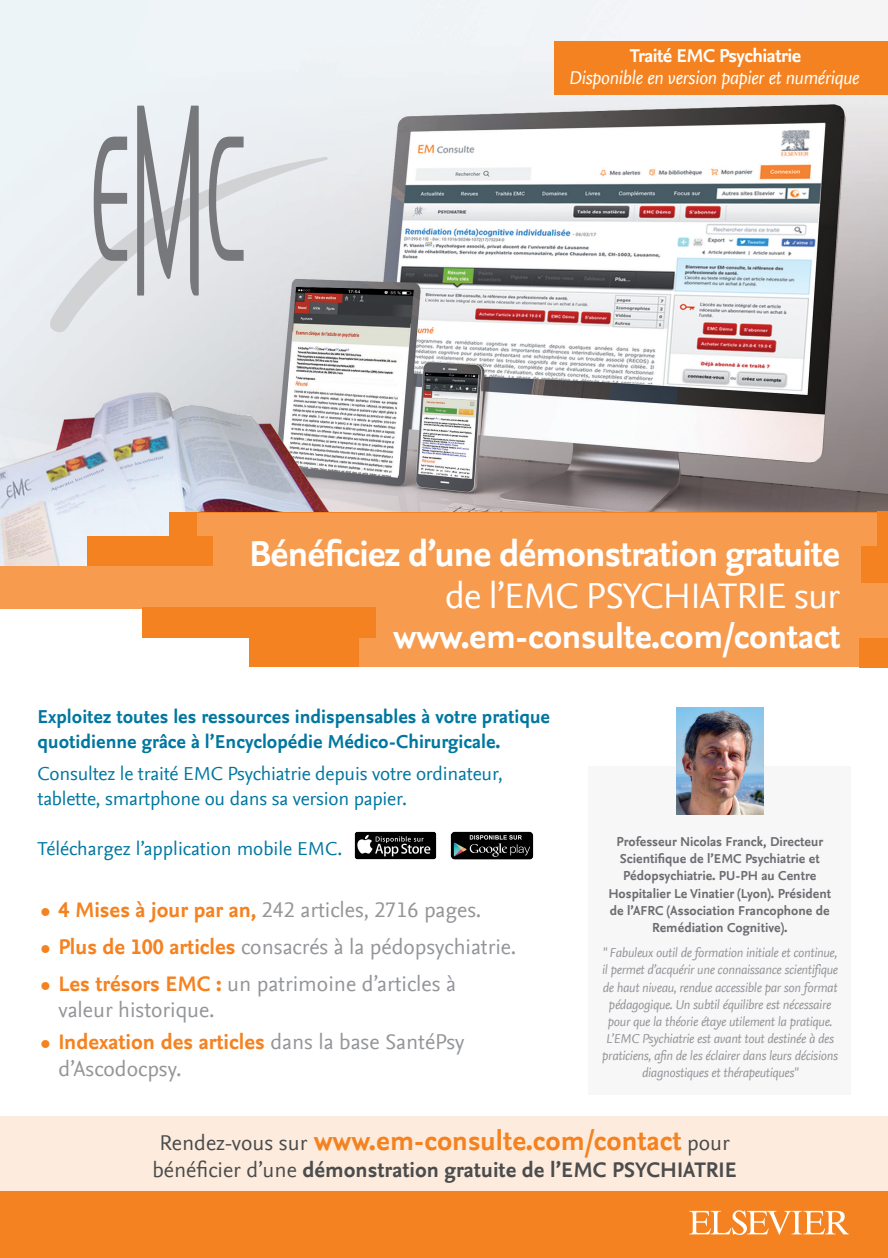
<style>
.page{position:relative;width:888px;height:1258px;background:#fff}
.page>*{position:absolute;margin:0;border:0;box-sizing:border-box;transform-origin:0 0}
.t1{font:700 37.2px/42.2px "Nexus Sans Offc Pro";letter-spacing:-.025em;color:#fff;text-align:right}
.t2{font:700 35.4px "Nexus Sans Offc Pro";letter-spacing:-.01em;color:#fff}
.t3{font:700 28.5px "Nexus Sans Offc Pro";color:#f58220}
.t4{font:22.05px/26.4px "Nexus Sans Offc Pro";color:#939598}
.t5{font:700 22.05px "Nexus Sans Offc Pro";color:#4b4c4d}
.t6{font:19.65px/24.9px "Nexus Sans Offc Pro";letter-spacing:-.01em;color:#0077a0}
.t7{font:700 19.65px/24.9px "Nexus Sans Offc Pro";color:#0077a0}
.t8{font:italic 19.5px/22px "Nexus Sans Offc Pro";letter-spacing:-.025em;color:#fff;text-align:center}
.t9{font:italic 13.5px/17.1px "Nexus Sans Offc Pro";letter-spacing:-.025em;color:#939598;text-align:center}
.t10{font:700 13.5px/17.1px "Nexus Sans Offc Pro";color:#6c6d70;text-align:center}
.s1{font-weight:700;font-style:normal}
.s2{font-weight:400}
.s3{font-weight:700;color:#f58220}
.s4{font-weight:400;font-size:22.05px;color:#4b4c4d}
</style>
<div class="page">
<div style="left:588px;top:767px;width:263px;height:328px;background:#f7f7f8"></div>
<div style="left:0;top:1117px;width:888px;height:83px;background:#fdecdd"></div>
<img style="left:0;top:0;width:888px;height:566px">
<div style="left:0;top:1191px;width:888px;height:67px;background:#f58220"></div>
<div style="left:554px;top:41px;width:334px;height:53px;background:#f58220"></div>
<svg style="left:689px;top:1210px;width:160px;height:25px"></svg>
<svg style="left:48px;top:158px;width:281px;height:179px;background:#dcdde0"></svg>
<svg style="left:209px;top:137px;width:35px;height:124px;background:#c3c5c9"></svg>
<svg style="left:94px;top:137px;width:33px;height:124px;background:#bbbec2"></svg>
<svg style="left:137px;top:106px;width:62px;height:189px;background:#b5b8bc"></svg>
<div style="left:169px;top:513px;width:719px;height:36px;background:#f58220"></div>
<div style="left:197px;top:513px;width:691px;height:63px;background:#f79b4f"></div>
<div style="left:87px;top:536px;width:125px;height:41px;background:#f58220"></div>
<div style="left:265px;top:565px;width:623px;height:102px;background:#f79b4f"></div>
<div style="left:0;top:566px;width:888px;height:43px;background:#f79b4f"></div>
<img style="left:676px;top:707px;width:87px;height:108px">
<div style="left:143px;top:607px;width:233px;height:30px;background:#f58220"></div>
<div style="left:249px;top:633px;width:110px;height:34px;background:#f58220"></div>
<div style="left:859px;top:638px;width:29px;height:29px;background:#f58220"></div>
<div style="left:862px;top:546px;width:26px;height:36px;background:#f58220"></div>
<div style="left:878px;top:512px;width:10px;height:36px;background:#f58220"></div>
<img style="left:354px;top:831px;width:83px;height:29px">
<img style="left:450px;top:831px;width:83px;height:29px">
<p class="t8" style="left:568px;top:44px;width:292px"><span class="s1">Traité EMC Psychiatrie<br></span>Disponible en version papier et numérique</p>
<p class="t1" style="left:249px;top:531px;width:593px">Bénéficiez d’une démonstration gratuite <span class="s2">de l’EMC PSYCHIATRIE sur</span></p>
<p class="t2" style="left:393px;top:610px;width:449px">www.em-consulte.com/contact</p>
<p class="t7" style="left:37px;top:703px;width:514px">Exploitez toutes les ressources indispensables à votre pratique quotidienne grâce à l’Encyclopédie Médico-Chirurgicale.</p>
<p class="t6" style="left:37px;top:760px;width:467px">Consultez le traité EMC Psychiatrie depuis votre ordinateur, tablette, smartphone ou dans sa version papier.</p>
<p class="t6" style="left:37px;top:835px;width:306px">Téléchargez l’application mobile EMC.</p>
<p class="t4" style="left:41px;top:896px;width:442px"><span class="s3">• 4 Mises à jour par an,</span> 242 articles, 2716 pages.</p>
<p class="t4" style="left:41px;top:932px;width:477px"><span class="s3">• Plus de 100 articles</span> consacrés à la pédopsychiatrie.</p>
<p class="t4" style="left:58px;top:969px;width:399px;text-indent:-18px"><span class="s3">• Les trésors EMC :</span> un patrimoine d’articles à valeur historique.</p>
<p class="t4" style="left:58px;top:1028px;width:407px;text-indent:-18px"><span class="s3">• Indexation des articles</span> dans la base SantéPsy d’Ascodocpsy.</p>
<p class="t10" style="left:609px;top:832px;width:224px">Professeur Nicolas Franck, Directeur Scientifique de l’EMC Psychiatrie et Pédopsychiatrie. PU-PH au Centre Hospitalier Le Vinatier (Lyon). Président de l’AFRC (Association Francophone de Remédiation Cognitive).</p>
<p class="t9" style="left:602px;top:944px;width:237px">" Fabuleux outil de formation initiale et continue, il permet d’acquérir une connaissance scientifique de haut niveau, rendue accessible par son format pédagogique. Un subtil équilibre est nécessaire pour que la théorie étaye utilement la pratique.<br>L’EMC Psychiatrie est avant tout destinée à des praticiens, afin de les éclairer dans leurs décisions diagnostiques et thérapeutiques"</p>
<p class="t3" style="left:160px;top:1119px;width:571px"><span class="s4">Rendez-vous sur</span> www.em-consulte.com/contact <span class="s4">pour</span></p>
<p class="t5" style="left:153px;top:1153px;width:586px"><span class="s2">bénéficier d’une</span> démonstration gratuite de l’EMC PSYCHIATRIE</p>
</div>
